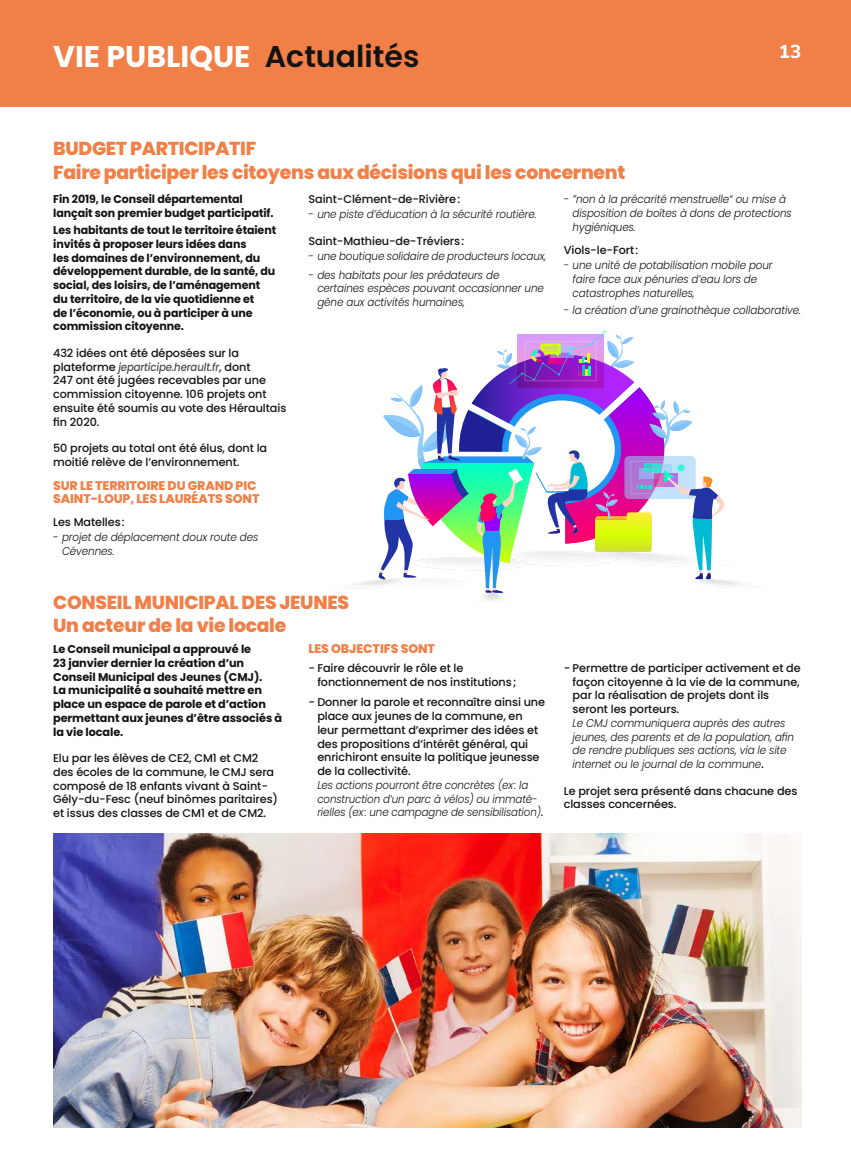
<style>
.page{position:relative;width:851px;height:1170px;background:#fff}
.page>*{position:absolute;margin:0;border:0;box-sizing:border-box;transform-origin:0 0}
.t1{font:700 30px "Poppins";color:#fff}
.t2{font:800 18.75px/23.5px "Poppins";letter-spacing:-.015em;color:#f08048}
.t3{font:800 18.75px "Nunito Sans";color:#fff}
.t4{font:800 12.5px/13.8px "Poppins";letter-spacing:-.01em;color:#f08048}
.t5{font:500 11.25px/13.8px "Poppins";letter-spacing:-.01em;color:#131313}
.t6{font:italic 300 11.25px/13.8px "Poppins";letter-spacing:-.01em;color:#131313;scale:.92 1}
.t7{font:700 11.25px/13.8px "Poppins";letter-spacing:-.01em;color:#131313}
.t8{font:italic 300 11.25px/13.8px "Poppins";letter-spacing:-.01em;color:#131313;scale:.91 1}
.s1{font-weight:600;color:#131313}
.s2{font-style:italic;color:#4d4d4c}
.s3{font-weight:500;font-style:normal}
</style>
<div class="page">
<svg style="left:348px;top:331px;width:393px;height:271px"></svg>
<img style="left:53px;top:833px;width:748px;height:294px">
<div style="left:0;top:0;width:850px;height:106px;background:#f08048"></div>
<h1 class="t1" style="left:53px;top:39px;width:367px">VIE PUBLIQUE <span class="s1">Actualités</span></h1>
<h2 class="t3" style="left:778px;top:37px;width:24px">13</h2>
<h2 class="t2" style="left:53px;top:137px;width:573px">BUDGET PARTICIPATIF<br>Faire participer les citoyens aux décisions qui les concernent</h2>
<p class="t7" style="left:53px;top:192px;width:222px">Fin 2019, le Conseil départemental lançait son premier budget participatif.</p>
<p class="t7" style="left:53px;top:223px;width:224px">Les habitants de tout le territoire étaient invités à proposer leurs idées dans<br>les domaines de l’environnement, du développement durable, de la santé, du social, des loisirs, de l’aménagement du territoire, de la vie quotidienne et<br>de l’économie, ou à participer à une commission citoyenne.</p>
<p class="t5" style="left:53px;top:346px;width:234px">432 idées ont été déposées sur la plateforme <span class="s2">jeparticipe.herault.fr</span>, dont<br>247 ont été jugées recevables par une commission citoyenne. 106 projets ont ensuite été soumis au vote des Héraultais fin 2020.</p>
<p class="t5" style="left:53px;top:441px;width:215px">50 projets au total ont été élus, dont la moitié relève de l’environnement.</p>
<p class="t4" style="left:53px;top:478px;width:208px">SUR LE TERRITOIRE DU GRAND PIC<br>SAINT-LOUP, LES LAURÉATS SONT</p>
<p class="t5" style="left:53px;top:515px;width:73px">Les Matelles:</p>
<p class="t6" style="left:62px;top:530px;width:215px;text-indent:-9px">- projet de déplacement doux route des<br>Cévennes.</p>
<p class="t5" style="left:308px;top:192px;width:153px">Saint-Clément-de-Rivière:</p>
<p class="t6" style="left:308px;top:207px;width:249px">- une piste d’éducation à la sécurité routière.</p>
<p class="t5" style="left:308px;top:234px;width:157px">Saint-Mathieu-de-Tréviers:</p>
<p class="t6" style="left:308px;top:249px;width:260px">- une boutique solidaire de producteurs locaux,</p>
<p class="t6" style="left:317px;top:268px;width:248px;text-indent:-9px">- des habitats pour les prédateurs de certaines espèces pouvant occasionner une gêne aux activités humaines,</p>
<p class="t6" style="left:572px;top:192px;width:240px;text-indent:-9px">- ”non à la précarité menstruelle“ ou mise à disposition de boîtes à dons de protections hygiéniques.</p>
<p class="t5" style="left:563px;top:243px;width:76px">Viols-le-Fort:</p>
<p class="t6" style="left:572px;top:258px;width:219px;text-indent:-9px">- une unité de potabilisation mobile pour faire face aux pénuries d’eau lors de catastrophes naturelles,</p>
<p class="t6" style="left:563px;top:303px;width:259px">- la création d’une grainothèque collaborative.</p>
<h2 class="t2" style="left:53px;top:590px;width:297px">CONSEIL MUNICIPAL DES JEUNES<br>Un acteur de la vie locale</h2>
<p class="t7" style="left:53px;top:642px;width:230px">Le Conseil municipal a approuvé le<br>23 janvier dernier la création d’un Conseil Municipal des Jeunes (CMJ).<br>La municipalité a souhaité mettre en place un espace de parole et d’action permettant aux jeunes d’être associés à la vie locale.</p>
<p class="t5" style="left:53px;top:751px;width:226px">Elu par les élèves de CE2, CM1 et CM2 des écoles de la commune, le CMJ sera composé de 18 enfants vivant à Saint-Gély-du-Fesc (neuf binômes paritaires) et issus des classes de CM1 et de CM2.</p>
<p class="t4" style="left:308px;top:642px;width:128px">LES OBJECTIFS SONT</p>
<p class="t5" style="left:317px;top:661px;width:201px;text-indent:-9px">- Faire découvrir le rôle et le fonctionnement de nos institutions;</p>
<p class="t5" style="left:317px;top:695px;width:229px;text-indent:-9px">- Donner la parole et reconnaître ainsi une place aux jeunes de la commune, en leur permettant d’exprimer des idées et des propositions d’intérêt général, qui enrichiront ensuite la politique jeunesse de la collectivité.</p>
<p class="t8" style="left:317px;top:778px;width:250px">Les actions pourront être concrètes (ex: la construction d’un parc à vélos) ou immaté&shy;rielles (ex: une campagne de sensibilisation)<span class="s3">.</span></p>
<p class="t5" style="left:572px;top:661px;width:230px;text-indent:-9px">- Permettre de participer activement et de façon citoyenne à la vie de la commune, par la réalisation de projets dont ils seront les porteurs.</p>
<p class="t6" style="left:572px;top:716px;width:242px">Le CMJ communiquera auprès des autres jeunes, des parents et de la population, afin de rendre publiques ses actions, via le site internet ou le journal de la commune<span class="s3">.</span></p>
<p class="t5" style="left:563px;top:783px;width:235px">Le projet sera présenté dans chacune des classes concernées.</p>
</div>
